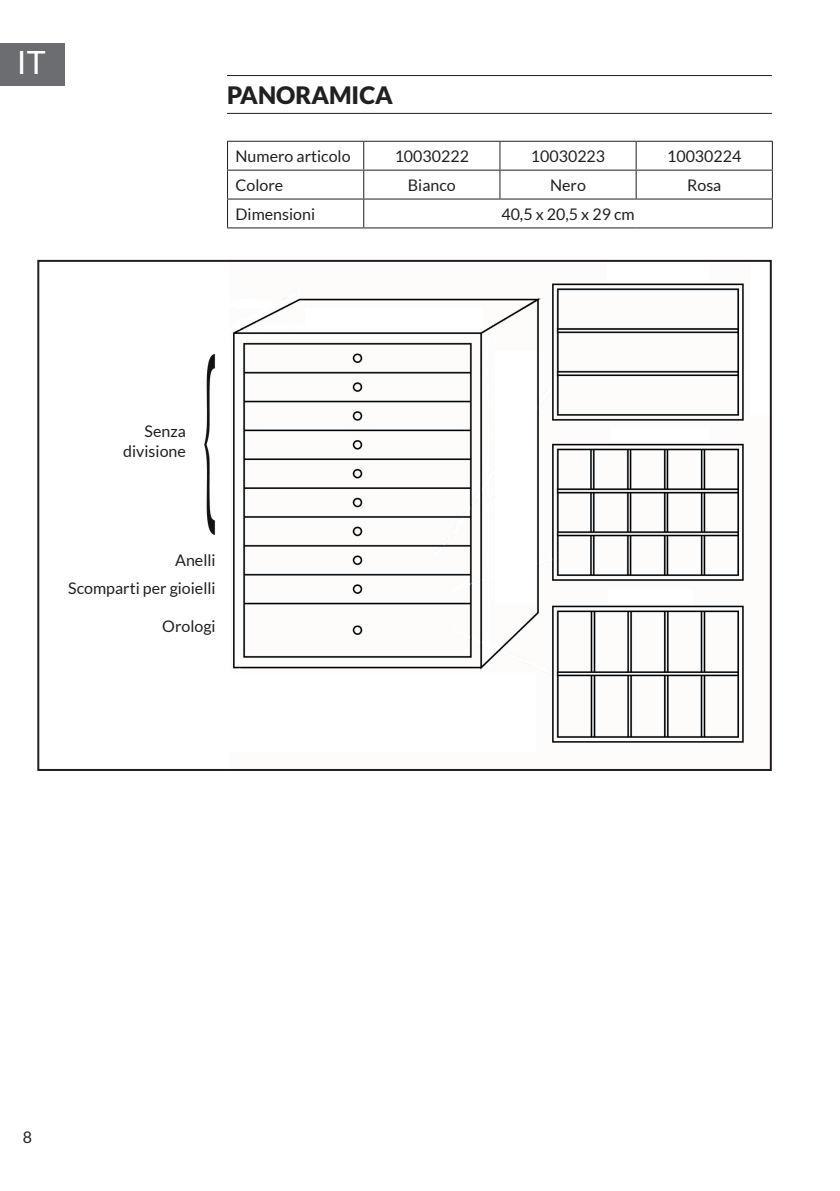
<style>
.page{position:relative;width:840px;height:1191px;background:#fff}
.page>*{position:absolute;margin:0;border:0;box-sizing:border-box;transform-origin:0 0}
.t1{font:32px "Lato";color:#fff}
.t2{font:900 24px "Lato";color:#231f20}
.t3{font:16px/20px "Lato";color:#231f20;text-align:right}
</style>
<div class="page">
<div style="left:0;top:43px;width:65px;height:42px;background:#6c6d70"></div>
<hr style="left:227px;top:75px;width:544px;height:1px;background:#231f20">
<hr style="left:227px;top:113px;width:544px;height:1px;background:#231f20">
<hr style="left:227px;top:141px;width:136px;height:1px;background:#231f20">
<hr style="left:363px;top:141px;width:136px;height:1px;background:#231f20">
<hr style="left:499px;top:141px;width:136px;height:1px;background:#231f20">
<hr style="left:635px;top:141px;width:137px;height:1px;background:#231f20">
<hr style="left:227px;top:170px;width:136px;height:1px;background:#231f20">
<hr style="left:363px;top:170px;width:136px;height:1px;background:#231f20">
<hr style="left:499px;top:170px;width:136px;height:1px;background:#231f20">
<svg style="left:499px;top:142px;width:1px;height:56px"></svg>
<hr style="left:635px;top:170px;width:137px;height:1px;background:#231f20">
<svg style="left:635px;top:142px;width:1px;height:56px"></svg>
<hr style="left:227px;top:198px;width:136px;height:1px;background:#231f20">
<svg style="left:227px;top:142px;width:1px;height:85px"></svg>
<hr style="left:363px;top:198px;width:136px;height:1px;background:#231f20">
<svg style="left:363px;top:142px;width:1px;height:85px"></svg>
<hr style="left:499px;top:198px;width:136px;height:1px;background:#231f20">
<hr style="left:635px;top:198px;width:137px;height:1px;background:#231f20">
<svg style="left:771px;top:142px;width:1px;height:85px"></svg>
<hr style="left:227px;top:227px;width:136px;height:1px;background:#231f20">
<hr style="left:363px;top:227px;width:136px;height:1px;background:#231f20">
<hr style="left:499px;top:227px;width:136px;height:1px;background:#231f20">
<hr style="left:635px;top:227px;width:137px;height:1px;background:#231f20">
<img style="left:204px;top:283px;width:540px;height:460px">
<h1 class="t1" style="left:17px;top:45px;width:30px">IT</h1>
<h2 class="t2" style="left:227px;top:82px;width:167px">PANORAMICA</h2>
<p class="t3" style="left:235px;top:146px;width:116px">Numero articolo</p>
<p class="t3" style="left:394px;top:146px;width:76px">10030222</p>
<p class="t3" style="left:530px;top:146px;width:76px">10030223</p>
<p class="t3" style="left:666px;top:146px;width:76px">10030224</p>
<p class="t3" style="left:235px;top:175px;width:49px">Colore</p>
<p class="t3" style="left:407px;top:175px;width:49px">Bianco</p>
<p class="t3" style="left:550px;top:175px;width:37px">Nero</p>
<p class="t3" style="left:686px;top:175px;width:36px">Rosa</p>
<p class="t3" style="left:235px;top:204px;width:81px">Dimensioni</p>
<p class="t3" style="left:501px;top:204px;width:135px">40,5 x 20,5 x 29 cm</p>
<p class="t3" style="left:123px;top:420px;width:64px">Senza divisione</p>
<p class="t3" style="left:68px;top:545px;width:149px;line-height:28.6px">Anelli<br>Scomparti per gioielli</p>
<p class="t3" style="left:162px;top:616px;width:55px">Orologi</p>
<p class="t3" style="left:23px;top:1127px;width:11px">8</p>
</div>
